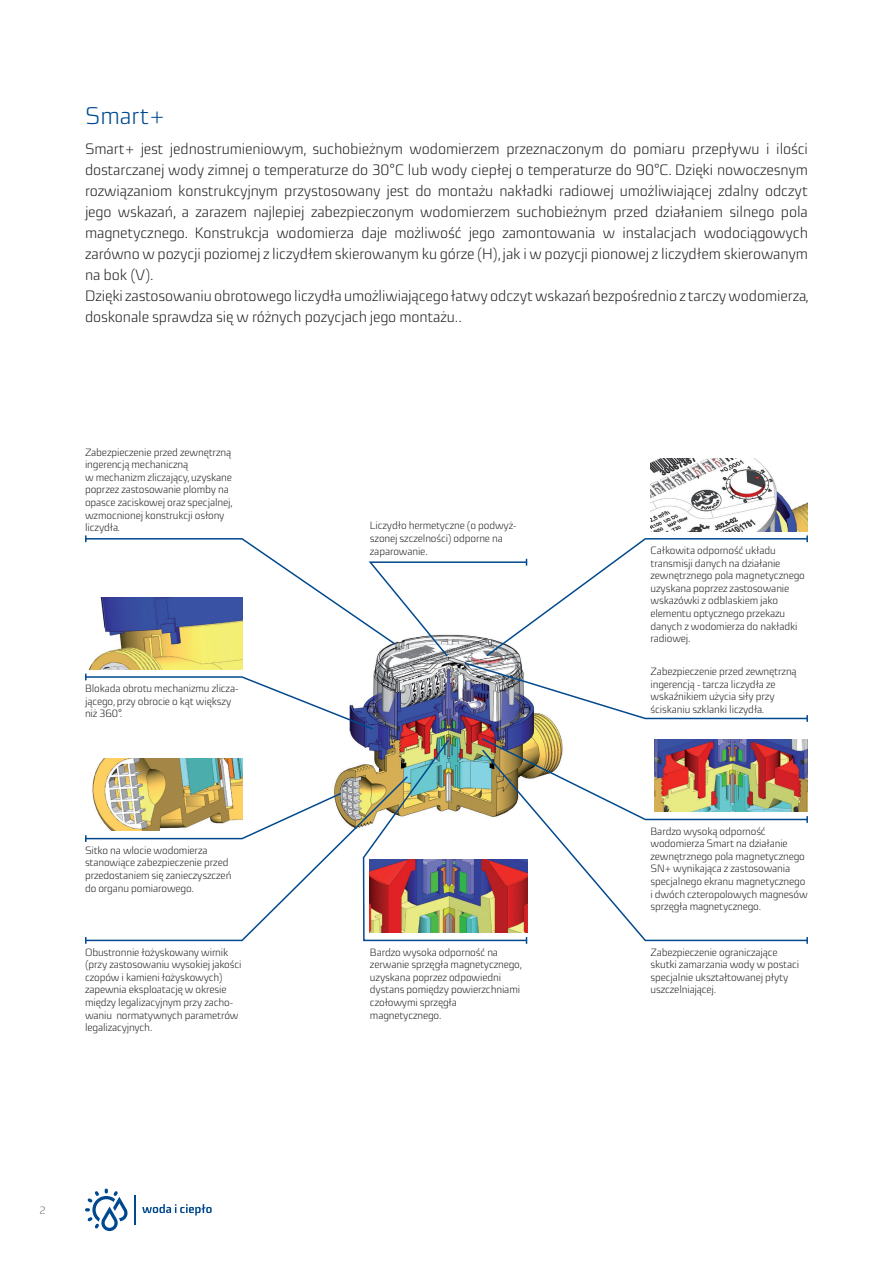
<style>
.page{position:relative;width:893px;height:1263px;background:#fff}
.page>*{position:absolute;margin:0;border:0;box-sizing:border-box;transform-origin:0 0}
.t1{font:300 24px "Sica";color:#01498e}
.t2{font:300 15px/21px "Sica";letter-spacing:-.005em;color:#231f20}
.t3{font:300 10.5px/12.6px "Sica";letter-spacing:-.01em;color:#231f20}
.t4{font:300 10.5px "Sica";color:#6c6d70}
</style>
<div class="page">
<svg style="left:85px;top:1188px;width:43px;height:43px"></svg>
<svg style="left:135px;top:1195px;width:1px;height:29px"></svg>
<svg style="left:142px;top:1204px;width:70px;height:11px"></svg>
<img style="left:339px;top:731px;width:222px;height:44px">
<img style="left:650px;top:459px;width:158px;height:72px">
<img style="left:94px;top:759px;width:148px;height:16px">
<svg style="left:362px;top:737px;width:446px;height:207px"></svg>
<svg style="left:85px;top:775px;width:324px;height:167px"></svg>
<svg style="left:85px;top:937px;width:2px;height:7px"></svg>
<svg style="left:85px;top:535px;width:723px;height:196px"></svg>
<h1 class="t1" style="left:85px;top:99px;width:81px">Smart+</h1>
<p class="t2" style="left:85px;top:138px;width:725px">Smart+ jest jednostrumieniowym, suchobieżnym wodomierzem przeznaczonym do pomiaru przepływu i ilości dostarczanej wody zimnej o temperaturze do 30°C lub wody ciepłej o temperaturze do 90°C. Dzięki nowoczesnym rozwiązaniom konstrukcyjnym przystosowany jest do montażu nakładki radiowej umożliwiającej zdalny odczyt jego wskazań, a zarazem najlepiej zabezpieczonym wodomierzem suchobieżnym przed działaniem silnego pola magnetycznego. Konstrukcja wodomierza daje możliwość jego zamontowania w instalacjach wodociągowych zarówno w pozycji poziomej z liczydłem skierowanym ku górze (H), jak i w pozycji pionowej z liczydłem skierowanym na bok (V).<br>Dzięki zastosowaniu obrotowego liczydła umożliwiającego łatwy odczyt wskazań bezpośrednio z tarczy wodomierza, doskonale sprawdza się w różnych pozycjach jego montażu..</p>
<p class="t3" style="left:85px;top:445px;width:149px">Zabezpieczenie przed zewnętrzną ingerencją mechaniczną<br>w mechanizm zliczający, uzyskane poprzez zastosowanie plomby na opasce zaciskowej oraz specjalnej, wzmocnionej konstrukcji osłony liczydła.</p>
<p class="t3" style="left:85px;top:682px;width:155px">Blokada obrotu mechanizmu zlicza&shy;jącego, przy obrocie o kąt większy niż 360°.</p>
<p class="t3" style="left:85px;top:844px;width:148px">Sitko na wlocie wodomierza stanowiące zabezpieczenie przed przedostaniem się zanieczyszczeń do organu pomiarowego.</p>
<p class="t3" style="left:85px;top:945px;width:158px">Obustronnie łożyskowany wirnik (przy zastosowaniu wysokiej jakości czopów i kamieni łożyskowych) zapewnia eksploatację w okresie między legalizacyjnym przy zacho&shy;waniu normatywnych parametrów legalizacyjnych.</p>
<p class="t3" style="left:370px;top:519px;width:148px">Liczydło hermetyczne (o podwyż&shy;szonej szczelności) odporne na zaparowanie.</p>
<p class="t3" style="left:370px;top:945px;width:154px">Bardzo wysoka odporność na zerwanie sprzęgła magnetycznego, uzyskana poprzez odpowiedni dystans pomiędzy powierzchniami czołowymi sprzęgła magnetycznego.</p>
<p class="t3" style="left:650px;top:544px;width:156px">Całkowita odporność układu transmisji danych na działanie zewnętrznego pola magnetycznego uzyskana poprzez zastosowanie wskazówki z odblaskiem jako elementu optycznego przekazu danych z wodomierza do nakładki radiowej.</p>
<p class="t3" style="left:650px;top:665px;width:148px">Zabezpieczenie przed zewnętrzną ingerencją - tarcza liczydła ze wskaźnikiem użycia siły przy ściskaniu szklanki liczydła.</p>
<p class="t3" style="left:650px;top:824px;width:159px">Bardzo wysoką odporność wodomierza Smart na działanie zewnętrznego pola magnetycznego<br>SN+ wynikająca z zastosowania specjalnego ekranu magnetycznego i dwóch czteropolowych magnesów sprzęgła magnetycznego.</p>
<p class="t3" style="left:650px;top:945px;width:150px">Zabezpieczenie ograniczające skutki zamarzania wody w postaci specjalnie ukształtowanej płyty uszczelniającej.</p>
<p class="t4" style="left:40px;top:1202px;width:8px">2</p>
</div>
